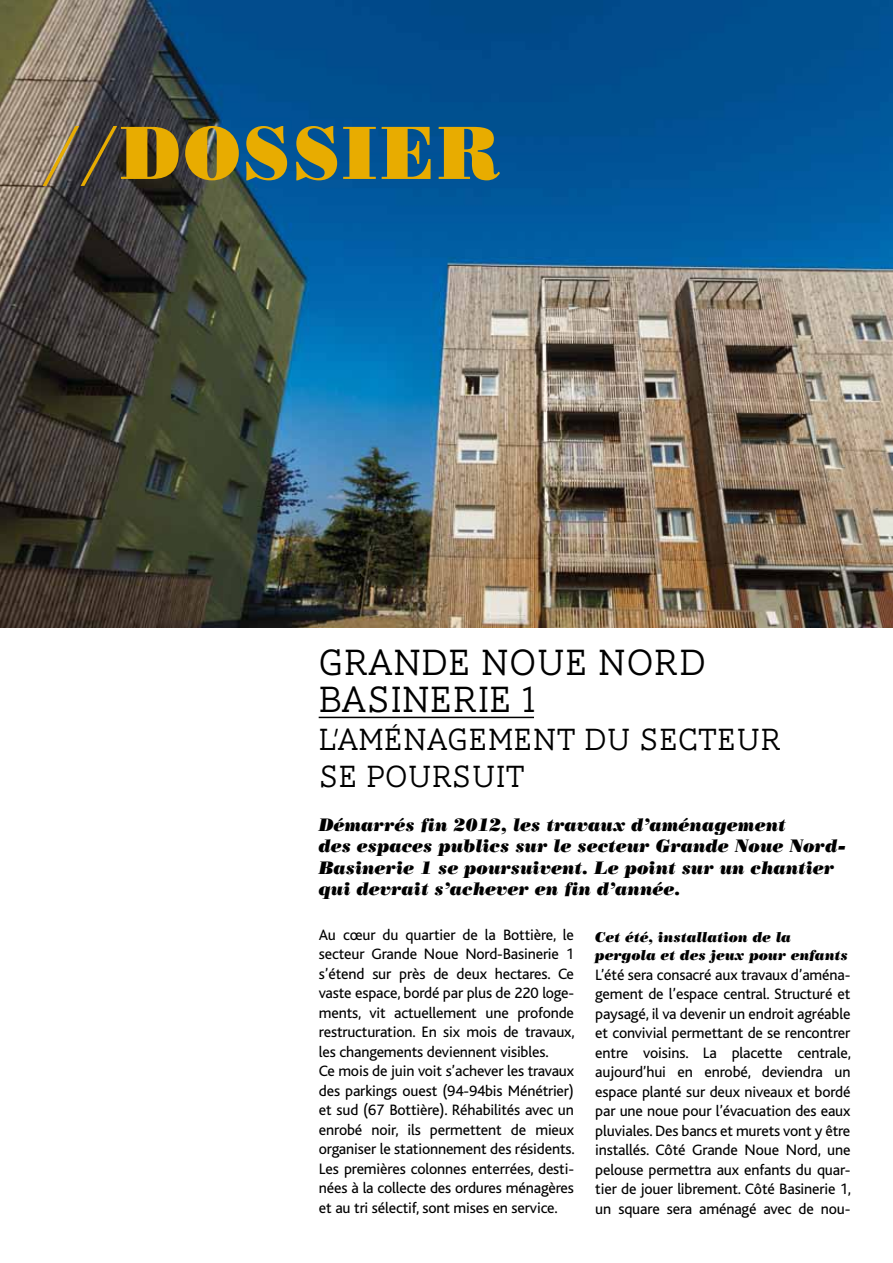
<style>
.page{position:relative;width:893px;height:1263px;background:#fff}
.page>*{position:absolute;margin:0;border:0;box-sizing:border-box;transform-origin:0 0}
.t1{font:75px "Poster Bodoni BT";letter-spacing:.02em;color:#e8ac00;scale:.95 1}
.t2{font:300 37.5px/37.5px "AW Conqueror Slab";letter-spacing:.02em;color:#000;scale:.95 1}
.t3{font:300 31.5px/37.5px "AW Conqueror Slab";letter-spacing:.02em;color:#000;scale:.95 1}
.t4{font:italic 18px/21.6px "Poster Bodoni BT";color:#000}
.t5{font:15.75px/19.5px "Bliss";letter-spacing:-.01em;color:#000}
.t6{font:italic 14.25px/18px "Poster Bodoni BT";color:#000}
</style>
<div class="page">
<img style="left:0;top:0;width:893px;height:628px">
<hr style="left:319px;top:717px;width:215px;height:1px;background:#000">
<h1 class="t1" style="left:43px;top:107px;width:484px">//DOSSIER</h1>
<h2 class="t2" style="left:319px;top:644px;width:409px">GRANDE NOUE NORD<br>BASINERIE 1</h2>
<h3 class="t3" style="left:319px;top:721px;width:489px">L’AMÉNAGEMENT DU SECTEUR<br>SE POURSUIT</h3>
<p class="t4" style="left:319px;top:813px;width:529px">Démarrés fin 2012, les travaux d’aménagement<br>des espaces publics sur le secteur Grande Noue Nord-Basinerie 1 se poursuivent. Le point sur un chantier qui devrait s’achever en fin d’année.</p>
<p class="t6" style="left:595px;top:928px;width:254px">Cet été, installation de la pergola et des jeux pour enfants</p>
<p class="t5" style="left:595px;top:965px;width:257px;text-align:justify">L’été sera consacré aux travaux d’aména&shy;gement de l’espace central. Structuré et paysagé, il va devenir un endroit agréable et convivial permettant de se rencontrer entre voisins. La placette centrale, aujourd’hui en enrobé, deviendra un espace planté sur deux niveaux et bordé par une noue pour l’évacuation des eaux pluviales. Des bancs et murets vont y être installés. Côté Grande Noue Nord, une pelouse permettra aux enfants du quar&shy;tier de jouer librement. Côté Basinerie 1, un square sera aménagé avec de nou-</p>
<p class="t5" style="left:319px;top:925px;width:257px">Au cœur du quartier de la Bottière, le secteur Grande Noue Nord-Basinerie 1 s’étend sur près de deux hectares. Ce vaste espace, bordé par plus de 220 loge&shy;ments, vit actuellement une profonde restructuration. En six mois de travaux, les changements deviennent visibles.<br>Ce mois de juin voit s’achever les travaux des parkings ouest (94-94bis Ménétrier) et sud (67 Bottière). Réhabilités avec un enrobé noir, ils permettent de mieux organiser le stationnement des résidents.<br>Les premières colonnes enterrées, desti&shy;nées à la collecte des ordures ménagères et au tri sélectif, sont mises en service.</p>
</div>
